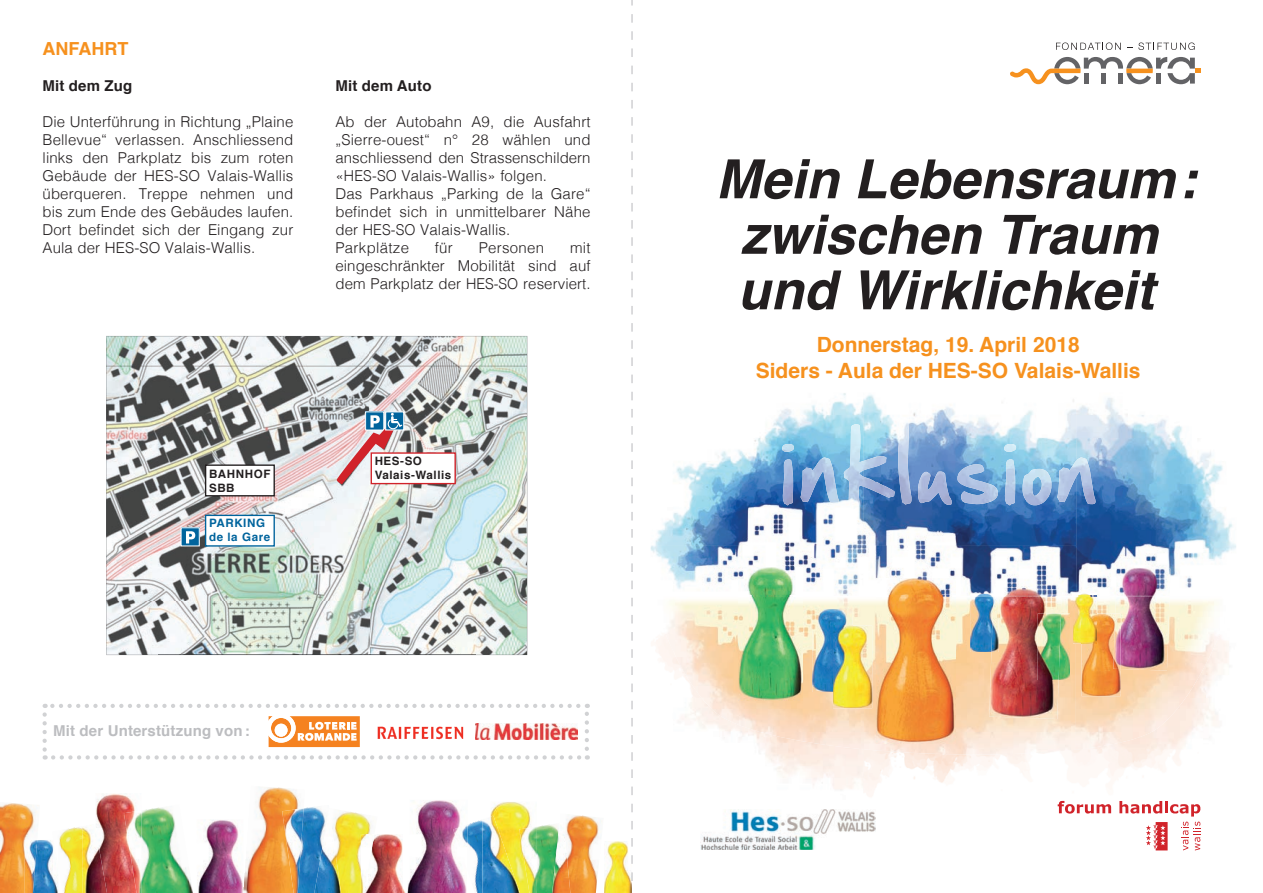
<style>
.page{position:relative;width:1263px;height:893px;background:#fff}
.page>*{position:absolute;margin:0;border:0;box-sizing:border-box;transform-origin:0 0}
.t1{font:italic 700 54px/55.5px "Helvetica";color:#231f20;text-align:center}
.t2{font:700 21px/25.5px "Helvetica";color:#f6911e;text-align:center}
.t3{font:700 18px "Helvetica";color:#f6911e}
.t4{font:300 15px/18px "Helvetica";letter-spacing:.01em;color:#231f20;text-align:justify}
.t5{font:700 15px "Helvetica";letter-spacing:.01em;color:#bcbdc0}
.t6{font:700 15px "Helvetica";letter-spacing:.01em;color:#231f20}
.t7{font:700 11.55px "Helvetica";letter-spacing:.05em;color:#231f20}
.t8{font:700 11.55px/14px "Helvetica";letter-spacing:.05em;color:#00649d}
</style>
<div class="page">
<img style="left:341px;top:811px;width:31px;height:82px">
<img style="left:59px;top:827px;width:23px;height:66px">
<img style="left:604px;top:841px;width:27px;height:52px">
<img style="left:490px;top:802px;width:41px;height:25px">
<img style="left:141px;top:807px;width:52px;height:86px">
<img style="left:537px;top:824px;width:15px;height:69px">
<img style="left:520px;top:827px;width:17px;height:66px">
<img style="left:197px;top:820px;width:46px;height:73px">
<img style="left:408px;top:800px;width:59px;height:93px">
<img style="left:374px;top:834px;width:34px;height:59px">
<img style="left:361px;top:834px;width:13px;height:59px">
<img style="left:96px;top:793px;width:40px;height:100px">
<img style="left:82px;top:824px;width:25px;height:69px">
<img style="left:124px;top:810px;width:17px;height:83px">
<img style="left:467px;top:820px;width:15px;height:73px">
<img style="left:482px;top:816px;width:38px;height:77px">
<img style="left:453px;top:825px;width:14px;height:45px">
<img style="left:40px;top:840px;width:18px;height:53px">
<img style="left:53px;top:840px;width:5px;height:28px">
<img style="left:305px;top:807px;width:12px;height:86px">
<img style="left:314px;top:808px;width:27px;height:85px">
<img style="left:243px;top:787px;width:62px;height:106px">
<img style="left:282px;top:808px;width:22px;height:85px">
<img style="left:0;top:803px;width:40px;height:90px">
<img style="left:25px;top:840px;width:12px;height:53px">
<img style="left:566px;top:815px;width:36px;height:78px">
<img style="left:552px;top:822px;width:18px;height:71px">
<svg style="left:1010px;top:57px;width:190px;height:27px"></svg>
<svg style="left:1056px;top:43px;width:65px;height:7px"></svg>
<svg style="left:1138px;top:43px;width:57px;height:7px"></svg>
<img style="left:863px;top:749px;width:318px;height:48px">
<img style="left:656px;top:598px;width:208px;height:151px">
<img style="left:864px;top:598px;width:212px;height:156px">
<img style="left:1075px;top:600px;width:154px;height:150px">
<img style="left:651px;top:393px;width:585px;height:204px">
<img style="left:782px;top:418px;width:313px;height:91px">
<img style="left:1061px;top:613px;width:9px;height:67px">
<img style="left:970px;top:597px;width:19px;height:55px">
<img style="left:877px;top:578px;width:78px;height:165px">
<img style="left:877px;top:596px;width:78px;height:1px">
<img style="left:1081px;top:613px;width:39px;height:83px">
<img style="left:989px;top:597px;width:72px;height:122px">
<img style="left:993px;top:587px;width:69px;height:9px">
<img style="left:998px;top:596px;width:63px;height:1px">
<img style="left:1038px;top:613px;width:23px;height:67px">
<img style="left:991px;top:597px;width:7px;height:55px">
<svg style="left:970px;top:594px;width:28px;height:3px"></svg>
<img style="left:1115px;top:567px;width:55px;height:104px">
<img style="left:1116px;top:596px;width:53px;height:1px">
<img style="left:1113px;top:613px;width:7px;height:56px">
<img style="left:812px;top:609px;width:41px;height:83px">
<img style="left:738px;top:568px;width:65px;height:133px">
<img style="left:738px;top:596px;width:65px;height:1px">
<img style="left:833px;top:626px;width:39px;height:82px">
<img style="left:833px;top:626px;width:20px;height:66px">
<img style="left:1073px;top:594px;width:23px;height:49px">
<svg style="left:1073px;top:596px;width:23px;height:1px"></svg>
<img style="left:1081px;top:613px;width:15px;height:30px">
<svg style="left:1058px;top:801px;width:53px;height:13px"></svg>
<svg style="left:1119px;top:801px;width:81px;height:49px"></svg>
<img style="left:701px;top:809px;width:174px;height:41px">
<svg style="left:43px;top:714px;width:4px;height:46px"></svg>
<svg style="left:53px;top:755px;width:535px;height:5px"></svg>
<svg style="left:585px;top:704px;width:4px;height:45px"></svg>
<svg style="left:45px;top:704px;width:533px;height:4px"></svg>
<svg style="left:378px;top:727px;width:85px;height:12px"></svg>
<img style="left:476px;top:724px;width:101px;height:15px">
<svg style="left:268px;top:716px;width:92px;height:32px"></svg>
<svg style="left:269px;top:716px;width:91px;height:31px"></svg>
<svg style="left:159px;top:389px;width:315px;height:266px"></svg>
<img style="left:106px;top:336px;width:421px;height:53px">
<img style="left:106px;top:389px;width:53px;height:266px">
<img style="left:474px;top:389px;width:53px;height:266px">
<div style="left:206px;top:515px;width:68px;height:31px;background:#fff"></div>
<div style="left:205px;top:515px;width:70px;height:32px;border:1px solid #00649d"></div>
<div style="left:371px;top:453px;width:84px;height:31px;background:#fff"></div>
<div style="left:371px;top:452px;width:85px;height:32px;border:1px solid #d1232a"></div>
<div style="left:181px;top:528px;width:18px;height:18px;background:#00649d"></div>
<svg style="left:186px;top:531px;width:9px;height:12px"></svg>
<svg style="left:337px;top:412px;width:67px;height:72px"></svg>
<div style="left:206px;top:465px;width:68px;height:31px;background:#fff"></div>
<div style="left:205px;top:464px;width:70px;height:32px;border:1px solid #231f20"></div>
<div style="left:385px;top:411px;width:19px;height:19px;border:1px solid #fff"></div>
<p class="t3" style="left:43px;top:34px;width:87px">ANFAHRT</p>
<p class="t6" style="left:43px;top:74px;width:91px">Mit dem Zug</p>
<p class="t4" style="left:43px;top:112px;width:252px">Die Unterführung in Richtung „Plaine Bellevue“ verlassen. Anschliessend links den Parkplatz bis zum roten Gebäude der HES-SO Valais-Wallis überqueren. Treppe nehmen und bis zum Ende des Gebäudes laufen.<br>Dort befindet sich der Eingang zur Aula der HES-SO Valais-Wallis.</p>
<p class="t6" style="left:335px;top:74px;width:98px">Mit dem Auto</p>
<p class="t4" style="left:335px;top:112px;width:257px;text-align:left">Ab der Autobahn A9, die Ausfahrt „Sierre-ouest“ n° 28 wählen und anschliessend den Strassenschildern «HES-SO Valais-Wallis» folgen.<br>Das Parkhaus „Parking de la Gare“ befindet sich in unmittelbarer Nähe der HES-SO Valais-Wallis.<br>Parkplätze</p>
<p class="t4" style="left:435px;top:238px;width:20px">für</p>
<p class="t4" style="left:479px;top:238px;width:67px">Personen</p>
<p class="t4" style="left:335px;top:238px;width:257px;text-indent:235px">mit eingeschränkter Mobilität sind auf dem Parkplatz der HES-SO reserviert.</p>
<p class="t7" style="left:375px;top:452px;width:49px">HES-SO</p>
<p class="t7" style="left:209px;top:464px;width:63px">BAHNHOF</p>
<p class="t7" style="left:375px;top:466px;width:78px">Valais-Wallis</p>
<p class="t7" style="left:209px;top:478px;width:27px">SBB</p>
<p class="t8" style="left:209px;top:517px;width:63px">PARKING de la Gare</p>
<p class="t5" style="left:53px;top:719px;width:198px">Mit der Unterstützung von :</p>
<h1 class="t1" style="left:716px;top:152px;width:482px">Mein Lebensraum : zwischen Traum und Wirklichkeit</h1>
<h2 class="t2" style="left:756px;top:332px;width:386px">Donnerstag, 19. April 2018<br>Siders - Aula der HES-SO Valais-Wallis</h2>
</div>
